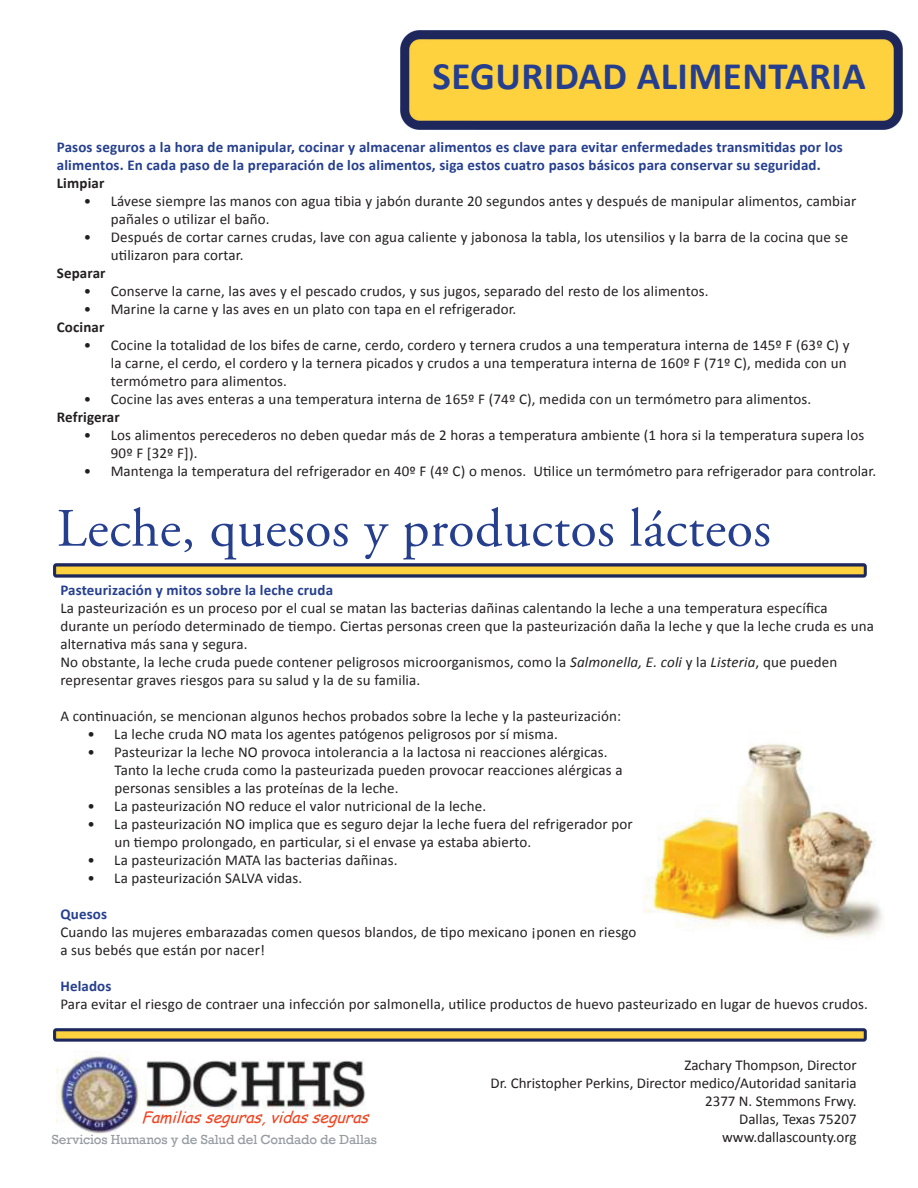
<style>
.page{position:relative;width:918px;height:1188px;background:#fff}
.page>*{position:absolute;margin:0;border:0;box-sizing:border-box;transform-origin:0 0}
.t1{font:54px "Adobe Garamond Pro";letter-spacing:.01em;color:#253f8e}
.t2{font:700 39px "Calibri";letter-spacing:.01em;color:#253f8e}
.t3{font:italic 15.75px "Comic Sans MS";color:#ef4522}
.t4{font:15px/18px "Calibri";letter-spacing:.01em;color:#231f20}
.t5{font:700 15px/18px "Calibri";letter-spacing:.01em;color:#253f8e}
.t6{font:700 15px "Calibri";letter-spacing:.01em;color:#231f20}
.t7{font:13.5px "Rockwell";letter-spacing:-.01em;color:#969ba2}
.s1{font-style:italic}
</style>
<div class="page">
<img style="left:401px;top:30px;width:502px;height:100px">
<img style="left:54px;top:564px;width:812px;height:13px">
<img style="left:54px;top:1028px;width:812px;height:14px">
<img style="left:644px;top:743px;width:240px;height:195px">
<img style="left:57px;top:1055px;width:309px;height:80px">
<h2 class="t2" style="left:433px;top:51px;width:435px">SEGURIDAD ALIMENTARIA</h2>
<p class="t5" style="left:57px;top:138px;width:788px">Pasos seguros a la hora de manipular, cocinar y almacenar alimentos es clave para evitar enfermedades transmitidas por los alimentos. En cada paso de la preparación de los alimentos, siga estos cuatro pasos básicos para conservar su seguridad.</p>
<p class="t6" style="left:57px;top:173px;width:49px">Limpiar</p>
<p class="t4" style="left:111px;top:192px;width:747px;text-indent:-27px">• Lávese siempre las manos con agua tibia y jabón durante 20 segundos antes y después de manipular alimentos, cambiar pañales o utilizar el baño.</p>
<p class="t4" style="left:111px;top:228px;width:739px;text-indent:-27px">• Después de cortar carnes crudas, lave con agua caliente y jabonosa la tabla, los utensilios y la barra de la cocina que se utilizaron para cortar.</p>
<p class="t6" style="left:57px;top:263px;width:50px">Separar</p>
<p class="t4" style="left:84px;top:282px;width:626px">• Conserve la carne, las aves y el pescado crudos, y sus jugos, separado del resto de los alimentos.</p>
<p class="t4" style="left:84px;top:300px;width:434px">• Marine la carne y las aves en un plato con tapa en el refrigerador.</p>
<p class="t6" style="left:57px;top:317px;width:49px">Cocinar</p>
<p class="t4" style="left:111px;top:336px;width:740px;text-indent:-27px">• Cocine la totalidad de los bifes de carne, cerdo, cordero y ternera crudos a una temperatura interna de 145º F (63º C) y la carne, el cerdo, el cordero y la ternera picados y crudos a una temperatura interna de 160º F (71º C), medida con un termómetro para alimentos.</p>
<p class="t4" style="left:84px;top:390px;width:729px">• Cocine las aves enteras a una temperatura interna de 165º F (74º C), medida con un termómetro para alimentos.</p>
<p class="t6" style="left:57px;top:407px;width:65px">Refrigerar</p>
<p class="t4" style="left:111px;top:426px;width:755px;text-indent:-27px">• Los alimentos perecederos no deben quedar más de 2 horas a temperatura ambiente (1 hora si la temperatura supera los<br>90º F [32º F]).</p>
<p class="t4" style="left:84px;top:462px;width:794px">• Mantenga la temperatura del refrigerador en 40º F (4º C) o menos. Utilice un termómetro para refrigerador para controlar.</p>
<h1 class="t1" style="left:57px;top:496px;width:716px">Leche, quesos y productos lácteos</h1>
<p class="t5" style="left:60px;top:581px;width:274px">Pasteurización y mitos sobre la leche cruda</p>
<p class="t4" style="left:60px;top:599px;width:815px">La pasteurización es un proceso por el cual se matan las bacterias dañinas calentando la leche a una temperatura específica durante un período determinado de tiempo. Ciertas personas creen que la pasteurización daña la leche y que la leche cruda es una alternativa más sana y segura.<br>No obstante, la leche cruda puede contener peligrosos microorganismos, como la <span class="s1">Salmonella, E. coli</span> y la <span class="s1">Listeria</span>, que pueden representar graves riesgos para su salud y la de su familia.</p>
<p class="t4" style="left:60px;top:707px;width:562px">A continuación, se mencionan algunos hechos probados sobre la leche y la pasteurización:</p>
<p class="t4" style="left:87px;top:725px;width:472px">• La leche cruda NO mata los agentes patógenos peligrosos por sí misma.</p>
<p class="t4" style="left:114px;top:743px;width:510px;text-indent:-27px">• Pasteurizar la leche NO provoca intolerancia a la lactosa ni reacciones alérgicas.<br>Tanto la leche cruda como la pasteurizada pueden provocar reacciones alérgicas a personas sensibles a las proteínas de la leche.</p>
<p class="t4" style="left:87px;top:797px;width:400px">• La pasteurización NO reduce el valor nutricional de la leche.</p>
<p class="t4" style="left:114px;top:815px;width:520px;text-indent:-27px">• La pasteurización NO implica que es seguro dejar la leche fuera del refrigerador por un tiempo prolongado, en particular, si el envase ya estaba abierto.</p>
<p class="t4" style="left:87px;top:851px;width:312px">• La pasteurización MATA las bacterias dañinas.</p>
<p class="t4" style="left:87px;top:869px;width:217px">• La pasteurización SALVA vidas.</p>
<p class="t5" style="left:60px;top:905px;width:48px">Quesos</p>
<p class="t4" style="left:60px;top:923px;width:578px">Cuando las mujeres embarazadas comen quesos blandos, de tipo mexicano ¡ponen en riesgo a sus bebés que están por nacer!</p>
<p class="t5" style="left:60px;top:977px;width:53px">Helados</p>
<p class="t4" style="left:60px;top:995px;width:809px">Para evitar el riesgo de contraer una infección por salmonella, utilice productos de huevo pasteurizado en lugar de huevos crudos.</p>
<p class="t3" style="left:142px;top:1106px;width:234px">Familiasseguras,vidasseguras</p>
<p class="t4" style="left:491px;top:1056px;width:367px;text-align:right">Zachary Thompson, Director<br>Dr. Christopher Perkins, Director medico/Autoridad sanitaria 2377 N. Stemmons Frwy.<br>Dallas, Texas 75207</p>
<p class="t7" style="left:52px;top:1132px;width:327px">Servicios Humanos y de Salud del Condado de Dallas</p>
<p class="t4" style="left:722px;top:1128px;width:136px">www.dallascounty.org</p>
</div>
